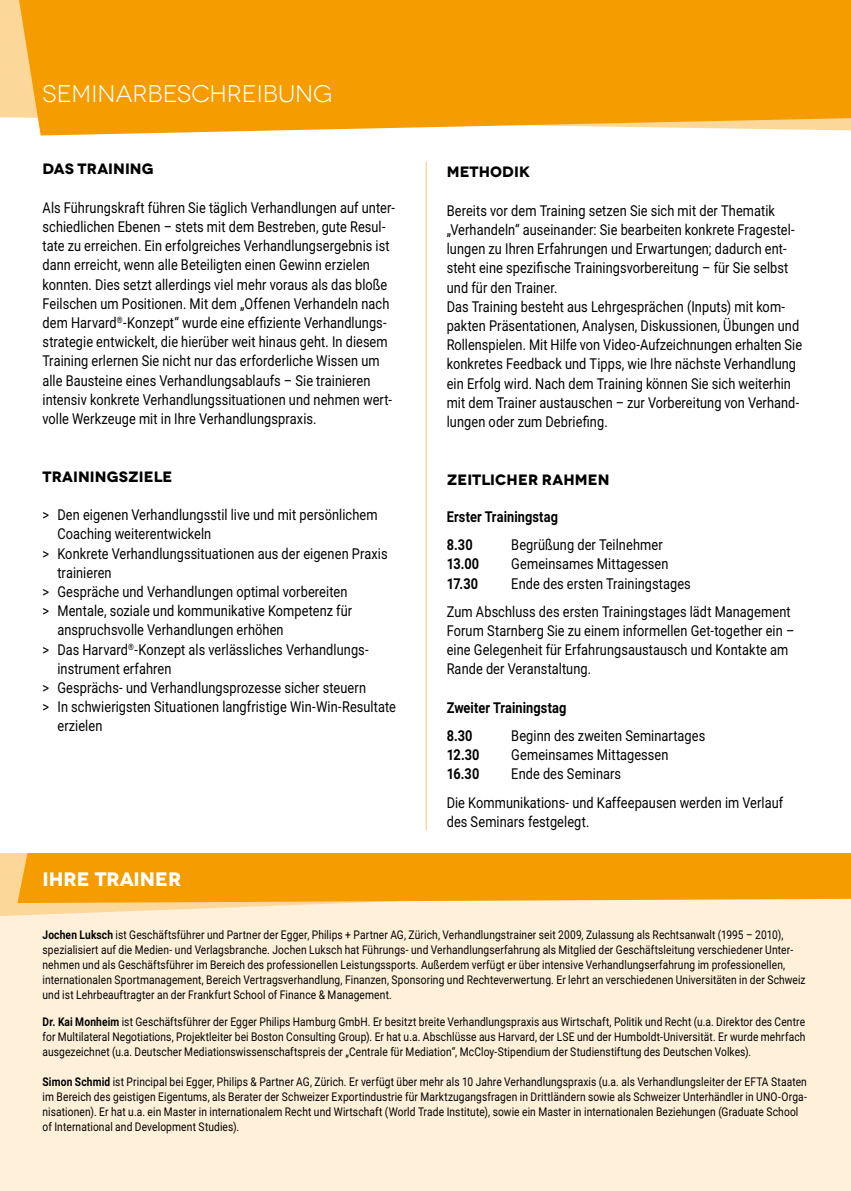
<style>
.page{position:relative;width:851px;height:1191px;background:#fff}
.page>*{position:absolute;margin:0;border:0;box-sizing:border-box;transform-origin:0 0}
.t1{font:24px "Novecentowide";color:#fff}
.t2{font:700 19.5px "Novecentowide";color:#fff}
.t3{font:15px/19.2px "Roboto";letter-spacing:.005em;color:#000;scale:.85 1}
.t4{font:700 15px/28.2px "Roboto";letter-spacing:.01em;color:#000;scale:.85 1}
.t5{font:700 15px "Novecentowide";letter-spacing:.005em;color:#000}
.t6{font:12px/15px "Roboto";letter-spacing:.015em;color:#000;scale:.85 1}
.s1{font-weight:700}
</style>
<div class="page">
<div style="left:0;top:896px;width:850px;height:295px;background:#fef0d9"></div>
<div style="left:0;top:0;width:19px;height:118px;background:#fbd799"></div>
<svg style="left:19px;top:0;width:831px;height:135px;background:#f5a10f"></svg>
<svg style="left:0;top:853px;width:343px;height:63px;fill:#fbd799"></svg>
<svg style="left:17px;top:853px;width:833px;height:50px;background:#f59f09"></svg>
<hr style="left:425px;top:162px;width:2px;height:668px;background:#face80">
<h1 class="t1" style="left:43px;top:80px;width:291px">SEMINARBESCHREIBUNG</h1>
<p class="t5" style="left:43px;top:160px;width:113px">DAS TRAINING</p>
<p class="t3" style="left:43px;top:197px;width:416px">Als Führungskraft führen Sie täglich Verhandlungen auf unter&shy;schiedlichen Ebenen – stets mit dem Bestreben, gute Resul&shy;tate zu erreichen. Ein erfolgreiches Verhandlungsergebnis ist dann erreicht, wenn alle Beteiligten einen Gewinn erzielen konnten. Dies setzt allerdings viel mehr voraus als das bloße Feilschen um Positionen. Mit dem „Offenen Verhandeln nach dem Harvard<sup>®</sup>-Konzept“ wurde eine effiziente Verhandlungs&shy;strategie entwickelt, die hierüber weit hinaus geht. In diesem Training erlernen Sie nicht nur das erforderliche Wissen um alle Bausteine eines Verhandlungsablaufs – Sie trainieren intensiv konkrete Verhandlungssituationen und nehmen wert&shy;volle Werkzeuge mit in Ihre Verhandlungspraxis.</p>
<p class="t5" style="left:43px;top:467px;width:131px">TRAININGSZIELE</p>
<p class="t3" style="left:43px;top:504px;width:395px">&gt; Den eigenen Verhandlungsstil live und mit persönlichem</p>
<p class="t3" style="left:57px;top:524px;width:182px">Coaching weiterentwickeln</p>
<p class="t3" style="left:43px;top:543px;width:407px">&gt; Konkrete Verhandlungssituationen aus der eigenen Praxis</p>
<p class="t3" style="left:57px;top:562px;width:65px">trainieren</p>
<p class="t3" style="left:43px;top:581px;width:360px">&gt; Gespräche und Verhandlungen optimal vorbereiten</p>
<p class="t3" style="left:43px;top:600px;width:366px">&gt; Mentale, soziale und kommunikative Kompetenz für</p>
<p class="t3" style="left:57px;top:620px;width:267px">anspruchsvolle Verhandlungen erhöhen</p>
<p class="t3" style="left:43px;top:639px;width:385px">&gt; Das Harvard<sup>®</sup>-Konzept als verlässliches Verhandlungs-</p>
<p class="t3" style="left:57px;top:658px;width:136px">instrument erfahren</p>
<p class="t3" style="left:43px;top:677px;width:382px">&gt; Gesprächs- und Verhandlungsprozesse sicher steuern</p>
<p class="t3" style="left:43px;top:696px;width:417px">&gt; In schwierigsten Situationen langfristige Win-Win-Resultate</p>
<p class="t3" style="left:57px;top:716px;width:54px">erzielen</p>
<h2 class="t2" style="left:43px;top:867px;width:140px">IHRE TRAINER</h2>
<p class="t5" style="left:446px;top:163px;width:85px">METHODIK</p>
<p class="t3" style="left:446px;top:200px;width:419px">Bereits vor dem Training setzen Sie sich mit der Thematik „Verhandeln“ auseinander: Sie bearbeiten konkrete Fragestel&shy;lungen zu Ihren Erfahrungen und Erwartungen; dadurch ent&shy;steht eine spezifische Trainingsvorbereitung – für Sie selbst und für den Trainer.<br>Das Training besteht aus Lehrgesprächen (Inputs) mit kom&shy;pakten Präsentationen, Analysen, Diskussionen, Übungen und Rollenspielen. Mit Hilfe von Video-Aufzeichnungen erhalten Sie konkretes Feedback und Tipps, wie Ihre nächste Verhandlung ein Erfolg wird. Nach dem Training können Sie sich weiterhin mit dem Trainer austauschen – zur Vorbereitung von Verhand&shy;lungen oder zum Debriefing.</p>
<p class="t5" style="left:446px;top:470px;width:164px">ZEITLICHER RAHMEN</p>
<p class="t4" style="left:446px;top:502px;width:132px">Erster Trainingstag<br>8.30</p>
<p class="t3" style="left:511px;top:534px;width:179px">Begrüßung der Teilnehmer</p>
<p class="t4" style="left:446px;top:549px;width:40px">13.00</p>
<p class="t3" style="left:511px;top:554px;width:186px">Gemeinsames Mittagessen</p>
<p class="t4" style="left:446px;top:568px;width:38px">17.30</p>
<p class="t3" style="left:446px;top:568px;width:406px;line-height:28.2px;text-indent:65px">Ende des ersten Trainingstages<br>Zum Abschluss des ersten Trainingstages lädt Management</p>
<p class="t3" style="left:446px;top:620px;width:410px">Forum Starnberg Sie zu einem informellen Get-together ein – eine Gelegenheit für Erfahrungsaustausch und Kontakte am<br>Rande der Veranstaltung.</p>
<p class="t4" style="left:446px;top:693px;width:142px">Zweiter Trainingstag<br>8.30</p>
<p class="t3" style="left:511px;top:725px;width:230px">Beginn des zweiten Seminartages</p>
<p class="t4" style="left:446px;top:740px;width:40px">12.30</p>
<p class="t3" style="left:511px;top:744px;width:186px">Gemeinsames Mittagessen</p>
<p class="t4" style="left:446px;top:759px;width:40px">16.30</p>
<p class="t3" style="left:446px;top:759px;width:397px;line-height:28.2px;text-indent:65px">Ende des Seminars<br>Die Kommunikations- und Kaffeepausen werden im Verlauf</p>
<p class="t3" style="left:446px;top:811px;width:169px">des Seminars festgelegt.</p>
<p class="t6" style="left:43px;top:927px;width:899px"><span class="s1">Jochen Luksch</span> ist Geschäftsführer und Partner der Egger, Philips + Partner AG, Zürich, Verhandlungstrainer seit 2009, Zulassung als Rechtsanwalt (1995 – 2010), spezialisiert auf die Medien- und Verlagsbranche. Jochen Luksch hat Führungs- und Verhandlungserfahrung als Mitglied der Geschäftsleitung verschiedener Unter&shy;nehmen und als Geschäftsführer im Bereich des professionellen Leistungssports. Außerdem verfügt er über intensive Verhandlungserfahrung im professionellen, internationalen Sportmanagement, Bereich Vertragsverhandlung, Finanzen, Sponsoring und Rechteverwertung. Er lehrt an verschiedenen Universitäten in der Schweiz und ist Lehrbeauftragter an der Frankfurt School of Finance &amp; Management.</p>
<p class="t6" style="left:43px;top:1014px;width:898px;text-align:justify"><span class="s1">Dr. Kai Monheim</span> ist Geschäftsführer der Egger Philips Hamburg GmbH. Er besitzt breite Verhandlungspraxis aus Wirtschaft, Politik und Recht (u.a. Direktor des Centre for Multilateral Negotiations, Projektleiter bei Boston Consulting Group). Er hat u.a. Abschlüsse aus Harvard, der LSE und der Humboldt-Universität. Er wurde mehrfach ausgezeichnet (u.a. Deutscher Mediationswissenschaftspreis der „Centrale für Mediation“, McCloy-Stipendium der Studienstiftung des Deutschen Volkes).</p>
<p class="t6" style="left:43px;top:1074px;width:900px"><span class="s1">Simon Schmid</span> ist Principal bei Egger, Philips &amp; Partner AG, Zürich. Er verfügt über mehr als 10 Jahre Verhandlungspraxis (u.a. als Verhandlungsleiter der EFTA Staaten im Bereich des geistigen Eigentums, als Berater der Schweizer Exportindustrie für Marktzugangsfragen in Drittländern sowie als Schweizer Unterhändler in UNO-Orga&shy;nisationen). Er hat u.a. ein Master in internationalem Recht und Wirtschaft (World Trade Institute), sowie ein Master in internationalen Beziehungen (Graduate School of International and Development Studies).</p>
</div>
